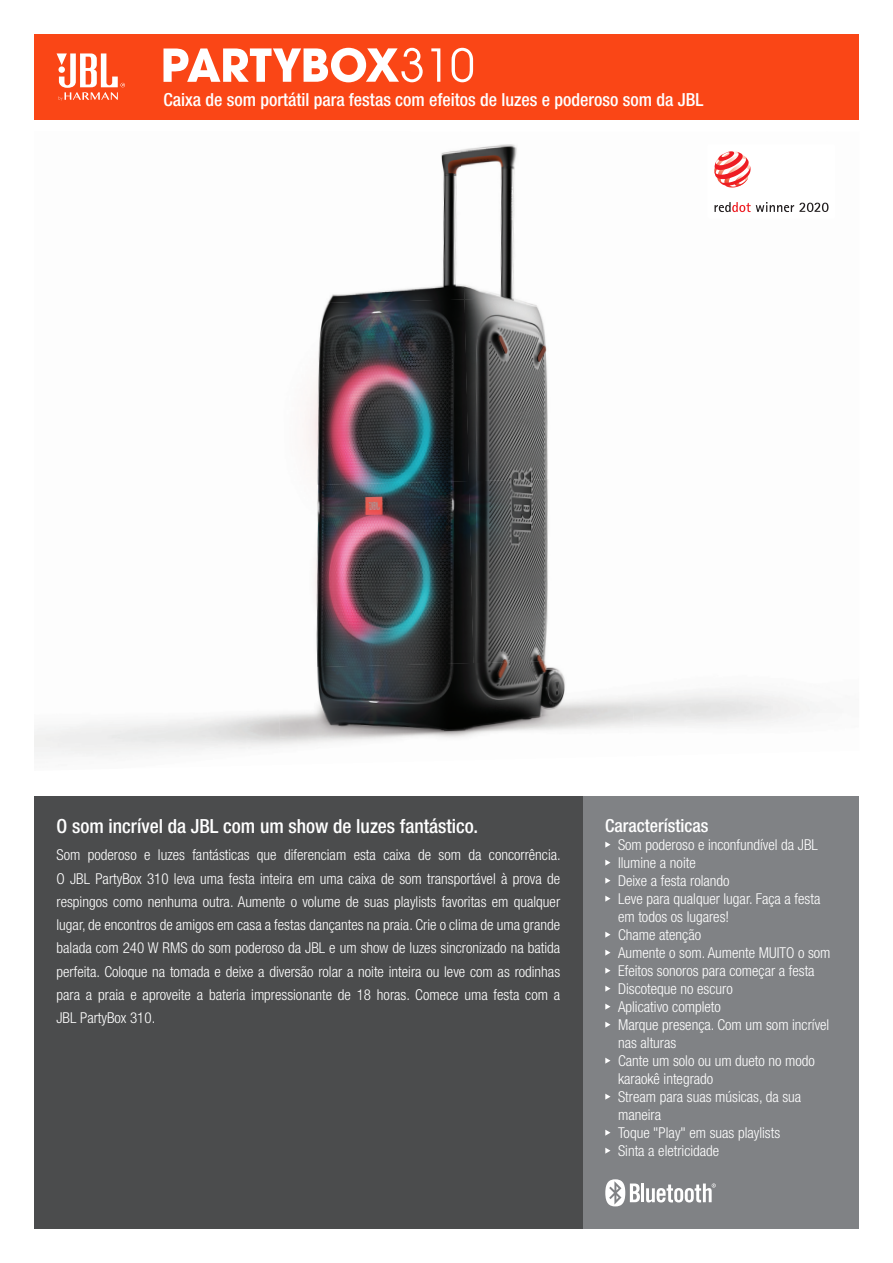
<style>
.page{position:relative;width:893px;height:1263px;background:#fff}
.page>*{position:absolute;margin:0;border:0;box-sizing:border-box;transform-origin:0 0}
.t1{font:500 condensed 19.5px "Helvetica Neue LT Pro";color:#fff}
.t2{font:500 condensed 18px "Helvetica Neue LT Pro";color:#fff}
.t3{font:300 condensed 15px/23.2px "Helvetica Neue LT Pro";color:#fff}
</style>
<div class="page">
<img style="left:330px;top:150px;width:130px;height:149px">
<img style="left:460px;top:144px;width:57px;height:155px">
<img style="left:305px;top:299px;width:159px;height:182px">
<img style="left:464px;top:295px;width:84px;height:186px">
<img style="left:315px;top:481px;width:154px;height:178px">
<img style="left:469px;top:476px;width:80px;height:183px">
<img style="left:278px;top:659px;width:354px;height:94px">
<div style="left:34px;top:34px;width:825px;height:85px;background:#fa4616"></div>
<svg style="left:57px;top:53px;width:68px;height:48px"></svg>
<div style="left:583px;top:796px;width:276px;height:433px;background:#808285"></div>
<svg style="left:605px;top:842px;width:5px;height:6px"></svg>
<svg style="left:605px;top:860px;width:5px;height:6px"></svg>
<svg style="left:605px;top:878px;width:5px;height:6px"></svg>
<svg style="left:605px;top:896px;width:5px;height:6px"></svg>
<svg style="left:605px;top:932px;width:5px;height:6px"></svg>
<svg style="left:605px;top:950px;width:5px;height:6px"></svg>
<svg style="left:605px;top:968px;width:5px;height:6px"></svg>
<svg style="left:605px;top:986px;width:5px;height:6px"></svg>
<svg style="left:605px;top:1004px;width:5px;height:6px"></svg>
<svg style="left:605px;top:1022px;width:5px;height:6px"></svg>
<svg style="left:605px;top:1058px;width:5px;height:6px"></svg>
<svg style="left:605px;top:1094px;width:5px;height:6px"></svg>
<svg style="left:605px;top:1130px;width:5px;height:6px"></svg>
<svg style="left:605px;top:1148px;width:5px;height:6px"></svg>
<div style="left:34px;top:796px;width:549px;height:433px;background:#4b4c4d"></div>
<hr style="left:641px;top:1183px;width:3px;height:19px;background:#fff">
<svg style="left:646px;top:1183px;width:70px;height:19px"></svg>
<svg style="left:605px;top:1179px;width:35px;height:27px"></svg>
<svg style="left:714px;top:151px;width:37px;height:36px"></svg>
<svg style="left:714px;top:202px;width:114px;height:10px"></svg>
<svg style="left:163px;top:48px;width:260px;height:34px"></svg>
<svg style="left:431px;top:48px;width:9px;height:34px"></svg>
<svg style="left:452px;top:48px;width:21px;height:34px"></svg>
<p class="t2" style="left:163px;top:89px;width:541px">Caixa de som portátil para festas com efeitos de luzes e poderoso som da JBL</p>
<p class="t1" style="left:57px;top:814px;width:423px">O som incrível da JBL com um show de luzes fantástico.</p>
<p class="t3" style="left:57px;top:843px;width:506px;text-align:justify">Som poderoso e luzes fantásticas que diferenciam esta caixa de som da concorrência.<br>O JBL PartyBox 310 leva uma festa inteira em uma caixa de som transportável à prova de respingos como nenhuma outra. Aumente o volume de suas playlists favoritas em qualquer lugar, de encontros de amigos em casa a festas dançantes na praia. Crie o clima de uma grande balada com 240 W RMS do som poderoso da JBL e um show de luzes sincronizado na batida perfeita. Coloque na tomada e deixe a diversão rolar a noite inteira ou leve com as rodinhas para a praia e aproveite a bateria impressionante de 18 horas. Comece uma festa com a JBL PartyBox 310.</p>
<p class="t2" style="left:605px;top:815px;width:105px">Características</p>
<p class="t3" style="left:618px;top:833px;width:201px">Som poderoso e inconfundível da JBL</p>
<p class="t3" style="left:618px;top:851px;width:79px">Ilumine a noite</p>
<p class="t3" style="left:618px;top:869px;width:113px">Deixe a festa rolando</p>
<p class="t3" style="left:618px;top:889px;width:204px;line-height:18px">Leve para qualquer lugar. Faça a festa em todos os lugares!</p>
<p class="t3" style="left:618px;top:923px;width:85px">Chame atenção</p>
<p class="t3" style="left:618px;top:941px;width:214px">Aumente o som. Aumente MUITO o som</p>
<p class="t3" style="left:618px;top:959px;width:198px">Efeitos sonoros para começar a festa</p>
<p class="t3" style="left:618px;top:977px;width:116px">Discoteque no escuro</p>
<p class="t3" style="left:618px;top:995px;width:104px">Aplicativo completo</p>
<p class="t3" style="left:618px;top:1015px;width:213px;line-height:18px">Marque presença. Com um som incrível nas alturas</p>
<p class="t3" style="left:618px;top:1051px;width:198px;line-height:18px">Cante um solo ou um dueto no modo karaokê integrado</p>
<p class="t3" style="left:618px;top:1087px;width:185px;line-height:18px">Stream para suas músicas, da sua maneira</p>
<p class="t3" style="left:618px;top:1121px;width:164px">Toque "Play" em suas playlists</p>
<p class="t3" style="left:618px;top:1139px;width:103px">Sinta a eletricidade</p>
</div>
